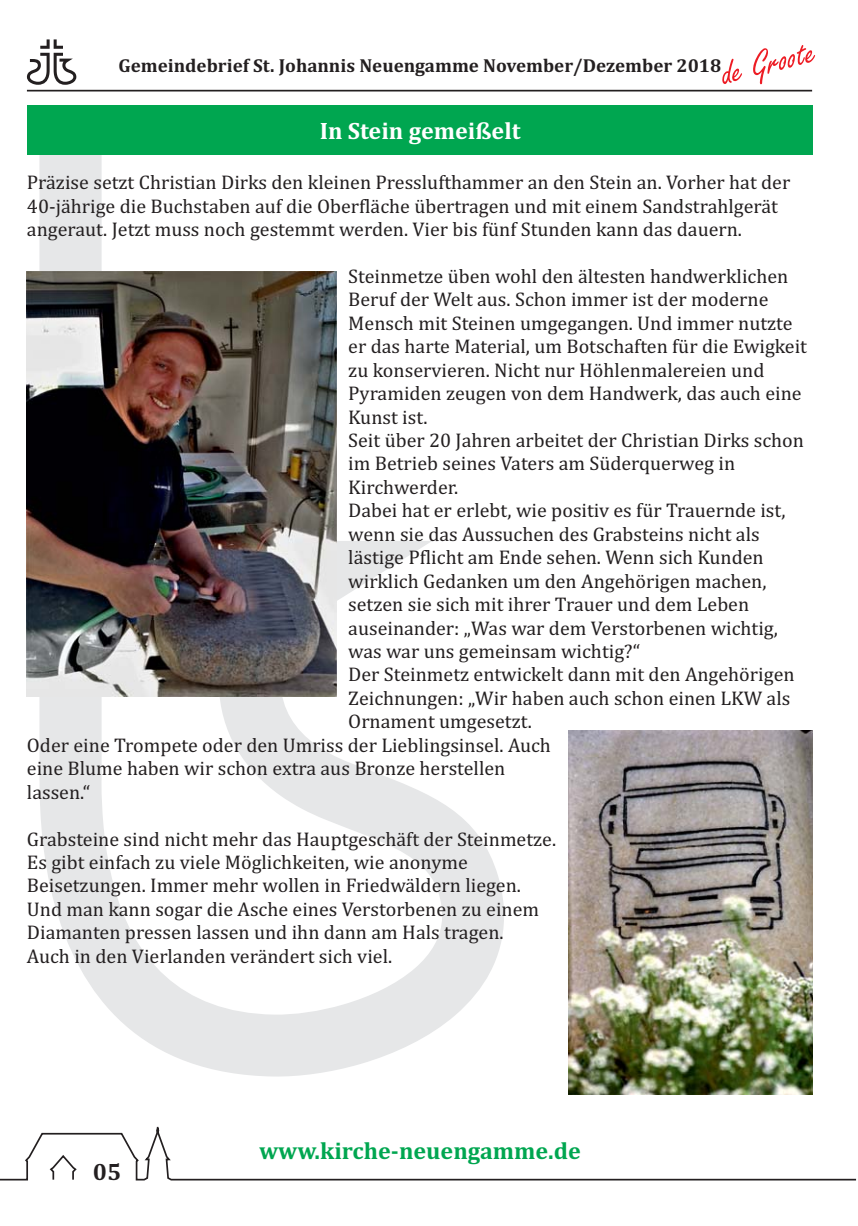
<style>
.page{position:relative;width:858px;height:1226px;background:#fff}
.page>*{position:absolute;margin:0;border:0;box-sizing:border-box;transform-origin:0 0}
.t1{font:700 24px "Cambria";color:#00a650}
.t2{font:700 24px "Cambria";color:#fff}
.t3{font:700 24px "Cambria";color:#231f20}
.t4{font:20px/23.4px "Cambria";color:#231f20}
.t5{font:700 19px "Cambria";color:#231f20}
</style>
<div class="page">
<svg style="left:27px;top:39px;width:49px;height:46px"></svg>
<svg style="left:722px;top:45px;width:93px;height:39px"></svg>
<hr style="left:27px;top:90px;width:785px;height:2px;background:#231f20">
<svg style="left:39px;top:155px;width:465px;height:922px"></svg>
<svg style="left:0;top:1093px;width:857px;height:88px"></svg>
<div style="left:27px;top:106px;width:785px;height:49px;background:#00a650"></div>
<img style="left:27px;top:272px;width:310px;height:425px">
<img style="left:569px;top:731px;width:243px;height:364px">
<p class="t5" style="left:118px;top:59px;width:604px">Gemeindebrief St. Johannis Neuengamme November/Dezember 2018</p>
<p class="t2" style="left:320px;top:122px;width:202px">In Stein gemeißelt</p>
<p class="t4" style="left:27px;top:173px;width:765px">Präzise setzt Christian Dirks den kleinen Presslufthammer an den Stein an. Vorher hat der<br>40-jährige die Buchstaben auf die Oberfläche übertragen und mit einem Sandstrahlgerät angeraut. Jetzt muss noch gestemmt werden. Vier bis fünf Stunden kann das dauern.</p>
<p class="t4" style="left:348px;top:266px;width:442px">Steinmetze üben wohl den ältesten handwerklichen</p>
<p class="t4" style="left:348px;top:290px;width:422px">Beruf der Welt aus. Schon immer ist der moderne</p>
<p class="t4" style="left:348px;top:313px;width:446px">Mensch mit Steinen umgegangen. Und immer nutzte</p>
<p class="t4" style="left:348px;top:337px;width:460px">er das harte Material, um Botschaften für die Ewigkeit</p>
<p class="t4" style="left:348px;top:360px;width:418px">zu konservieren. Nicht nur Höhlenmalereien und</p>
<p class="t4" style="left:348px;top:384px;width:455px">Pyramiden zeugen von dem Handwerk, das auch eine</p>
<p class="t4" style="left:348px;top:407px;width:81px">Kunst ist.</p>
<p class="t4" style="left:348px;top:431px;width:457px">Seit über 20 Jahren arbeitet der Christian Dirks schon</p>
<p class="t4" style="left:348px;top:454px;width:388px">im Betrieb seines Vaters am Süderquerweg in</p>
<p class="t4" style="left:348px;top:477px;width:111px">Kirchwerder.</p>
<p class="t4" style="left:348px;top:501px;width:439px">Dabei hat er erlebt, wie positiv es für Trauernde ist,</p>
<p class="t4" style="left:348px;top:524px;width:413px">wenn sie das Aussuchen des Grabsteins nicht als</p>
<p class="t4" style="left:348px;top:548px;width:417px">lästige Pflicht am Ende sehen. Wenn sich Kunden</p>
<p class="t4" style="left:348px;top:571px;width:420px">wirklich Gedanken um den Angehörigen machen,</p>
<p class="t4" style="left:348px;top:595px;width:402px">setzen sie sich mit ihrer Trauer und dem Leben</p>
<p class="t4" style="left:348px;top:618px;width:431px">auseinander: „Was war dem Verstorbenen wichtig,</p>
<p class="t4" style="left:348px;top:642px;width:293px">was war uns gemeinsam wichtig?“</p>
<p class="t4" style="left:348px;top:665px;width:448px">Der Steinmetz entwickelt dann mit den Angehörigen</p>
<p class="t4" style="left:348px;top:688px;width:444px">Zeichnungen: „Wir haben auch schon einen LKW als</p>
<p class="t4" style="left:348px;top:712px;width:185px">Ornament umgesetzt.</p>
<p class="t4" style="left:27px;top:735px;width:526px">Oder eine Trompete oder den Umriss der Lieblingsinsel. Auch</p>
<p class="t4" style="left:27px;top:759px;width:480px">eine Blume haben wir schon extra aus Bronze herstellen</p>
<p class="t4" style="left:27px;top:782px;width:65px">lassen.“</p>
<p class="t4" style="left:27px;top:829px;width:531px">Grabsteine sind nicht mehr das Hauptgeschäft der Steinmetze.<br>Es gibt einfach zu viele Möglichkeiten, wie anonyme Beisetzungen. Immer mehr wollen in Friedwäldern liegen.<br>Und man kann sogar die Asche eines Verstorbenen zu einem Diamanten pressen lassen und ihn dann am Hals tragen.<br>Auch in den Vierlanden verändert sich viel.</p>
<p class="t3" style="left:93px;top:1163px;width:30px">05</p>
<p class="t1" style="left:259px;top:1142px;width:323px">www.kirche-neuengamme.de</p>
</div>
